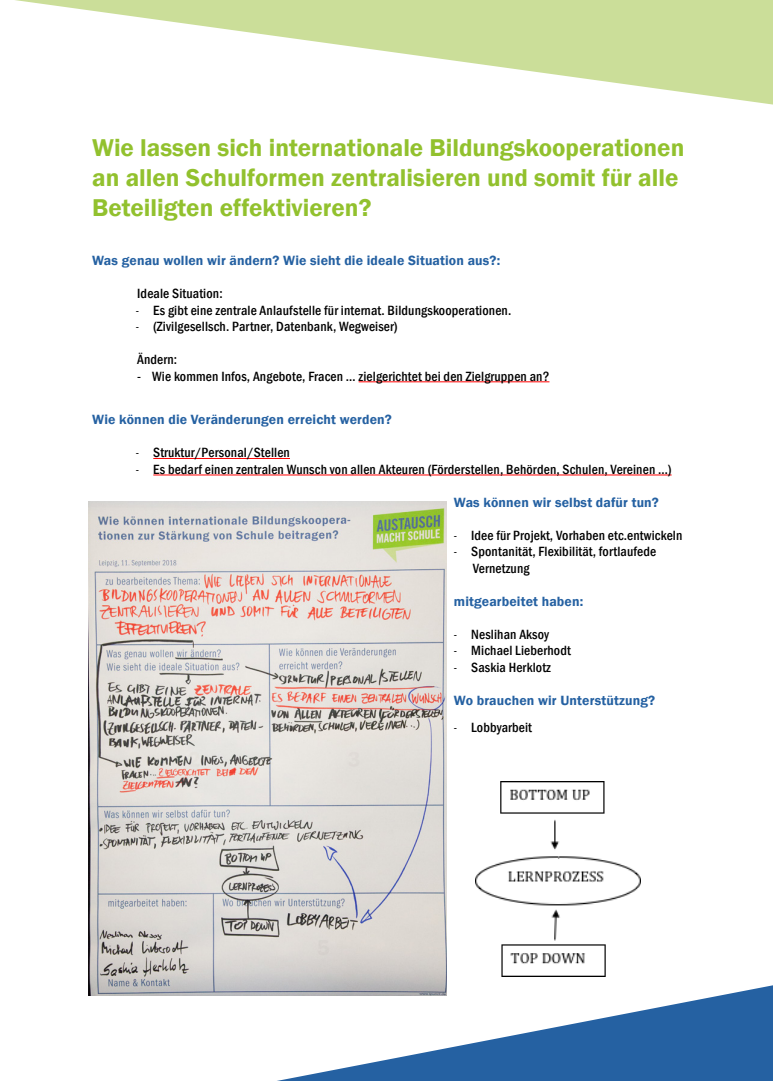
<style>
.page{position:relative;width:773px;height:1081px;background:#fff}
.page>*{position:absolute;margin:0;border:0;box-sizing:border-box;transform-origin:0 0}
.t1{font:600 25px/30px "Franklin Gothic";color:#92c12e}
.t2{font:500 condensed 13.75px/16.5px "Franklin Gothic";letter-spacing:.01em;color:#000}
.t3{font:600 13.75px "Franklin Gothic";letter-spacing:.01em;color:#2561a2}
.s1{font-family:"Franklin Gothic LT Book Cmpr";font-weight:400;font-stretch:normal}
</style>
<div class="page">
<svg style="left:15px;top:0;width:757px;height:105px"></svg>
<svg style="left:276px;top:985px;width:496px;height:96px;fill:#2561a2"></svg>
<hr style="left:358px;top:381px;width:191px;height:1px;background:#f00">
<hr style="left:153px;top:458px;width:137px;height:1px;background:#f00">
<hr style="left:153px;top:475px;width:518px;height:1px;background:#f00">
<img style="left:88px;top:501px;width:358px;height:494px">
<img style="left:475px;top:781px;width:165px;height:195px">
<h1 class="t1" style="left:92px;top:133px;width:593px">Wie lassen sich internationale Bildungskooperationen an allen Schulformen zentralisieren und somit für alle<br>Beteiligten effektivieren?</h1>
<p class="t3" style="left:92px;top:252px;width:409px">Was genau wollen wir ändern? Wie sieht die ideale Situation aus?:</p>
<p class="t2" style="left:137px;top:285px;width:87px">Ideale Situation:</p>
<p class="t2" style="left:136px;top:302px;width:377px"><span class="s1">-</span> Es gibt eine zentrale Anlaufstelle für internat. Bildungskooperationen.</p>
<p class="t2" style="left:136px;top:318px;width:263px"><span class="s1">-</span> (Zivilgesellsch. Partner, Datenbank, Wegweiser)</p>
<p class="t2" style="left:137px;top:351px;width:41px">Ändern:</p>
<p class="t2" style="left:137px;top:368px;width:413px">- Wie kommen Infos, Angebote, Fracen … zielgerichtet bei den Zielgruppen an?</p>
<p class="t3" style="left:92px;top:411px;width:301px">Wie können die Veränderungen erreicht werden?</p>
<p class="t2" style="left:136px;top:444px;width:155px"><span class="s1">-</span> Struktur/Personal/Stellen</p>
<p class="t2" style="left:136px;top:461px;width:537px"><span class="s1">-</span> Es bedarf einen zentralen Wunsch von allen Akteuren (Förderstellen, Behörden, Schulen, Vereinen …)</p>
<p class="t3" style="left:454px;top:494px;width:206px">Was können wir selbst dafür tun?</p>
<p class="t2" style="left:454px;top:527px;width:230px"><span class="s1">-</span> Idee für Projekt, Vorhaben etc.entwickeln</p>
<p class="t2" style="left:472px;top:543px;width:185px;text-indent:-19px"><span class="s1">-</span> Spontanität, Flexibilität, fortlaufede<br>Vernetzung</p>
<p class="t3" style="left:454px;top:593px;width:131px">mitgearbeitet haben:</p>
<p class="t2" style="left:454px;top:626px;width:97px"><span class="s1">-</span> Neslihan Aksoy</p>
<p class="t2" style="left:454px;top:642px;width:118px"><span class="s1">-</span> Michael Lieberhodt</p>
<p class="t2" style="left:454px;top:659px;width:98px"><span class="s1">-</span> Saskia Herklotz</p>
<p class="t3" style="left:454px;top:692px;width:203px">Wo brauchen wir Unterstützung?</p>
<p class="t2" style="left:454px;top:719px;width:80px"><span class="s1">-</span> Lobbyarbeit</p>
</div>
